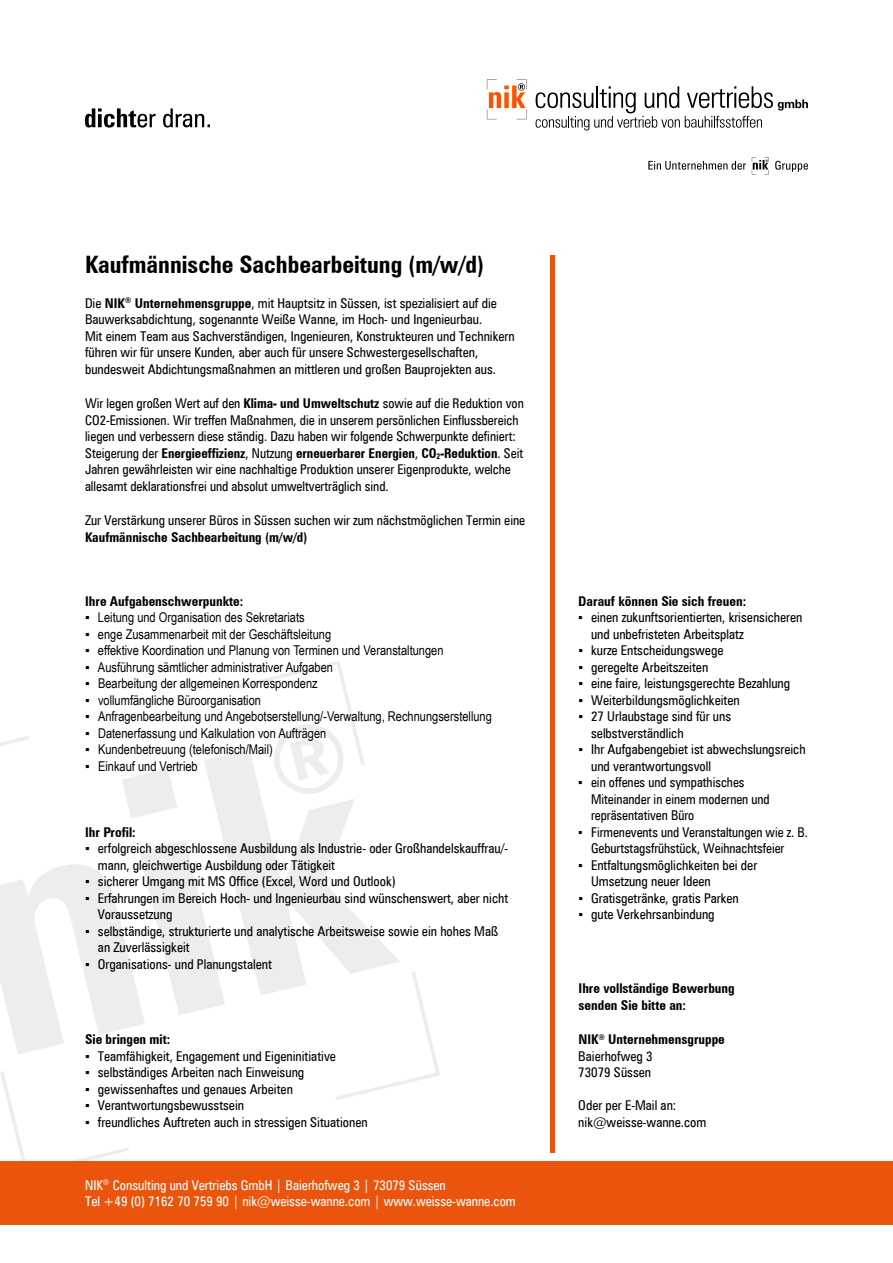
<style>
.page{position:relative;width:893px;height:1263px;background:#fff}
.page>*{position:absolute;margin:0;border:0;box-sizing:border-box;transform-origin:0 0}
.t1{font:700 condensed 24px "Zurich BT";color:#000}
.t2{font:condensed 13.5px/16.5px "Zurich BT";color:#000}
.t3{font:13.5px "Arial Narrow";color:#000}
.t4{font:700 condensed 13.5px/16.5px "Zurich BT";color:#000}
.t5{font:condensed 13.5px/16.2px "Zurich BT";color:#fff}
.s1{font-weight:700}
.s2{font-family:"Arial Narrow";font-stretch:normal}
</style>
<div class="page">
<svg style="left:648px;top:157px;width:160px;height:17px"></svg>
<svg style="left:85px;top:108px;width:125px;height:20px"></svg>
<svg style="left:0;top:753px;width:400px;height:301px"></svg>
<svg style="left:0;top:736px;width:29px;height:129px"></svg>
<svg style="left:0;top:1071px;width:129px;height:90px"></svg>
<svg style="left:335px;top:971px;width:105px;height:129px"></svg>
<svg style="left:236px;top:661px;width:129px;height:134px"></svg>
<div style="left:0;top:1161px;width:893px;height:64px;background:#ea540d"></div>
<svg style="left:487px;top:80px;width:40px;height:39px"></svg>
<svg style="left:535px;top:86px;width:273px;height:45px"></svg>
<hr style="left:551px;top:255px;width:4px;height:897px;background:#ea540d">
<h1 class="t1" style="left:85px;top:250px;width:401px">Kaufmännische Sachbearbeitung (m/w/d)</h1>
<p class="t2" style="left:85px;top:295px;width:431px">Die <span class="s1">NIK</span><sup>®</sup> <span class="s1">Unternehmensgruppe</span>, mit Hauptsitz in Süssen, ist spezialisiert auf die Bauwerksabdichtung, sogenannte Weiße Wanne, im Hoch- und Ingenieurbau.<br>Mit einem Team aus Sachverständigen, Ingenieuren, Konstrukteuren und Technikern führen wir für unsere Kunden, aber auch für unsere Schwestergesellschaften, bundesweit Abdichtungsmaßnahmen an mittleren und großen Bauprojekten aus.</p>
<p class="t2" style="left:85px;top:395px;width:440px">Wir legen großen Wert auf den <span class="s1">Klima- und Umweltschutz</span> sowie auf die Reduktion von CO2-Emissionen. Wir treffen Maßnahmen, die in unserem persönlichen Einflussbereich liegen und verbessern diese ständig. Dazu haben wir folgende Schwerpunkte definiert:<br>Steigerung der <span class="s1">Energieeffizienz</span>, Nutzung <span class="s1">erneuerbarer Energien</span>, <span class="s1">CO</span><sub>2</sub><span class="s1">-Reduktion</span>. Seit Jahren gewährleisten wir eine nachhaltige Produktion unserer Eigenprodukte, welche allesamt deklarationsfrei und absolut umweltverträglich sind.</p>
<p class="t2" style="left:85px;top:512px;width:442px">Zur Verstärkung unserer Büros in Süssen suchen wir zum nächstmöglichen Termin eine</p>
<p class="t4" style="left:85px;top:529px;width:224px">Kaufmännische Sachbearbeitung (m/w/d)</p>
<p class="t4" style="left:85px;top:592px;width:160px">Ihre Aufgabenschwerpunkte:</p>
<p class="t3" style="left:85px;top:607px;width:221px">▪ Leitung und Organisation des Sekretariats</p>
<p class="t3" style="left:85px;top:624px;width:247px">▪ enge Zusammenarbeit mit der Geschäftsleitung</p>
<p class="t3" style="left:85px;top:640px;width:360px">▪ effektive Koordination und Planung von Terminen und Veranstaltungen</p>
<p class="t3" style="left:85px;top:657px;width:249px">▪ Ausführung sämtlicher administrativer Aufgaben</p>
<p class="t3" style="left:85px;top:673px;width:234px">▪ Bearbeitung der allgemeinen Korrespondenz</p>
<p class="t3" style="left:85px;top:690px;width:177px">▪ vollumfängliche Büroorganisation</p>
<p class="t3" style="left:85px;top:706px;width:408px">▪ Anfragenbearbeitung und Angebotserstellung/-Verwaltung, Rechnungserstellung</p>
<p class="t3" style="left:85px;top:723px;width:243px">▪ Datenerfassung und Kalkulation von Aufträgen</p>
<p class="t3" style="left:85px;top:739px;width:189px">▪ Kundenbetreuung (telefonisch/Mail)</p>
<p class="t3" style="left:85px;top:756px;width:114px">▪ Einkauf und Vertrieb</p>
<p class="t4" style="left:85px;top:823px;width:52px">Ihr Profil:</p>
<p class="t2" style="left:98px;top:840px;width:412px;text-indent:-13px"><span class="s2">▪</span> erfolgreich abgeschlossene Ausbildung als Industrie- oder Großhandelskauffrau/- mann, gleichwertige Ausbildung oder Tätigkeit</p>
<p class="t2" style="left:85px;top:873px;width:312px"><span class="s2">▪</span> sicherer Umgang mit MS Office (Excel, Word und Outlook)</p>
<p class="t2" style="left:98px;top:889px;width:412px;text-indent:-13px"><span class="s2">▪</span> Erfahrungen im Bereich Hoch- und Ingenieurbau sind wünschenswert, aber nicht<br>Voraussetzung</p>
<p class="t2" style="left:98px;top:922px;width:402px;text-indent:-13px"><span class="s2">▪</span> selbständige, strukturierte und analytische Arbeitsweise sowie ein hohes Maß an Zuverlässigkeit</p>
<p class="t2" style="left:85px;top:955px;width:188px"><span class="s2">▪</span> Organisations- und Planungstalent</p>
<p class="t4" style="left:85px;top:1031px;width:87px">Sie bringen mit:</p>
<p class="t2" style="left:85px;top:1048px;width:252px"><span class="s2">▪</span> Teamfähigkeit, Engagement und Eigeninitiative</p>
<p class="t2" style="left:85px;top:1064px;width:221px"><span class="s2">▪</span> selbständiges Arbeiten nach Einweisung</p>
<p class="t2" style="left:85px;top:1081px;width:209px"><span class="s2">▪</span> gewissenhaftes und genaues Arbeiten</p>
<p class="t2" style="left:85px;top:1097px;width:161px"><span class="s2">▪</span> Verantwortungsbewusstsein</p>
<p class="t2" style="left:85px;top:1114px;width:284px"><span class="s2">▪</span> freundliches Auftreten auch in stressigen Situationen</p>
<p class="t5" style="left:85px;top:1177px;width:432px">NIK<sup>®</sup> Consulting und Vertriebs GmbH | Baierhofweg 3 | 73079 Süssen<br>Tel +49 (0) 7162 70 759 90 | nik@weisse-wanne.com | www.weisse-wanne.com</p>
<p class="t4" style="left:578px;top:592px;width:169px">Darauf können Sie sich freuen:</p>
<p class="t2" style="left:591px;top:609px;width:213px;text-indent:-13px"><span class="s2">▪</span> einen zukunftsorientierten, krisensicheren und unbefristeten Arbeitsplatz</p>
<p class="t2" style="left:578px;top:642px;width:147px"><span class="s2">▪</span> kurze Entscheidungswege</p>
<p class="t2" style="left:578px;top:658px;width:131px"><span class="s2">▪</span> geregelte Arbeitszeiten</p>
<p class="t2" style="left:578px;top:675px;width:213px"><span class="s2">▪</span> eine faire, leistungsgerechte Bezahlung</p>
<p class="t2" style="left:578px;top:691px;width:163px"><span class="s2">▪</span> Weiterbildungsmöglichkeiten</p>
<p class="t2" style="left:591px;top:708px;width:142px;text-indent:-13px"><span class="s2">▪</span> 27 Urlaubstage sind für uns selbstverständlich</p>
<p class="t2" style="left:591px;top:741px;width:216px;text-indent:-13px"><span class="s2">▪</span> Ihr Aufgabengebiet ist abwechslungsreich und verantwortungsvoll</p>
<p class="t2" style="left:591px;top:774px;width:180px;text-indent:-13px"><span class="s2">▪</span> ein offenes und sympathisches<br>Miteinander in einem modernen und repräsentativen Büro</p>
<p class="t2" style="left:591px;top:823px;width:218px;text-indent:-13px"><span class="s2">▪</span> Firmenevents und Veranstaltungen wie z. B.<br>Geburtstagsfrühstück, Weihnachtsfeier</p>
<p class="t2" style="left:591px;top:856px;width:168px;text-indent:-13px"><span class="s2">▪</span> Entfaltungsmöglichkeiten bei der<br>Umsetzung neuer Ideen</p>
<p class="t2" style="left:578px;top:889px;width:162px"><span class="s2">▪</span> Gratisgetränke, gratis Parken</p>
<p class="t2" style="left:578px;top:906px;width:138px"><span class="s2">▪</span> gute Verkehrsanbindung</p>
<p class="t4" style="left:579px;top:980px;width:158px">Ihre vollständige Bewerbung senden Sie bitte an:</p>
<p class="t2" style="left:578px;top:1031px;width:148px"><span class="s1">NIK</span><sup>®</sup> <span class="s1">Unternehmensgruppe<br></span>Baierhofweg 3<br>73079 Süssen</p>
<p class="t2" style="left:578px;top:1097px;width:130px">Oder per E-Mail an: nik@weisse-wanne.com</p>
</div>
